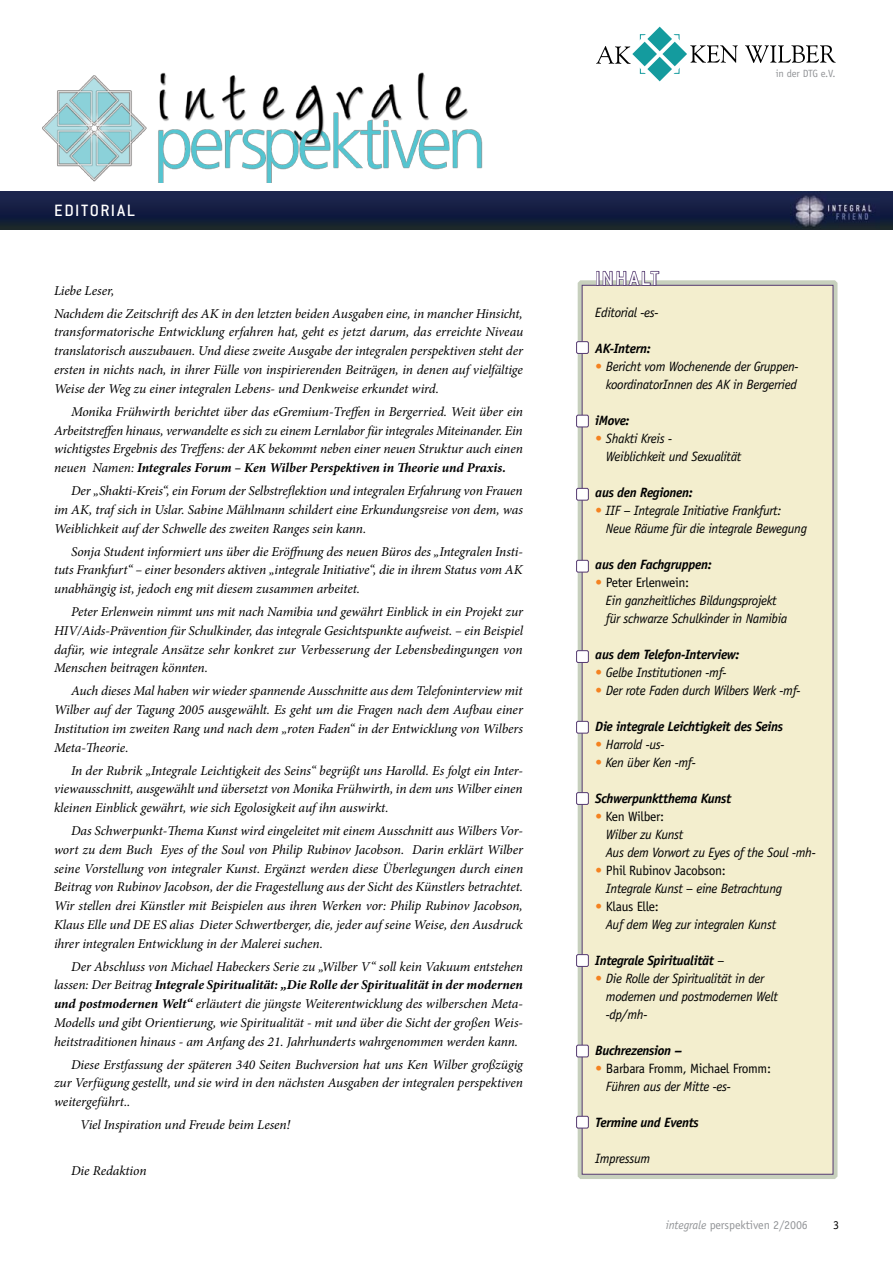
<style>
.page{position:relative;width:893px;height:1263px;background:#fff}
.page>*{position:absolute;margin:0;border:0;box-sizing:border-box;transform-origin:0 0}
.t1{font:500 21px "Conduit ITC";color:#fff}
.t2{font:500 18px "Conduit ITC";letter-spacing:.085em;color:#fff}
.t3{font:italic 13.5px/18.8px "Minion Pro";letter-spacing:-.005em;color:#000;text-align:justify}
.t4{font:italic 13.5px/18px "Officina Sans";letter-spacing:-.025em;color:#000}
.t5{font:italic 700 13.5px "Officina Sans";letter-spacing:-.025em;color:#000}
.t6{font:13.5px/18px "Officina Sans";letter-spacing:-.025em;color:#000}
.t7{font:12px "Officina Sans";letter-spacing:-.01em;color:#939598}
.t8{font:12px "Officina Sans";color:#000}
.t9{font:10.5px "Officina Sans";letter-spacing:-.03em;color:#939598}
.s1{font-weight:700}
.s2{color:#f58220}
.s3{font-style:normal}
.s4{font-weight:400}
.s5{font-style:italic;color:#f58220}
.s6{font-style:italic}
</style>
<div class="page">
<svg style="left:577px;top:532px;width:1px;height:13px"></svg>
<svg style="left:577px;top:694px;width:1px;height:13px"></svg>
<svg style="left:577px;top:838px;width:1px;height:13px"></svg>
<svg style="left:577px;top:892px;width:1px;height:13px"></svg>
<svg style="left:577px;top:1072px;width:1px;height:13px"></svg>
<img style="left:42px;top:73px;width:441px;height:109px">
<svg style="left:596px;top:26px;width:142px;height:56px"></svg>
<svg style="left:745px;top:45px;width:91px;height:18px"></svg>
<img style="left:0;top:191px;width:893px;height:38px">
<img style="left:791px;top:192px;width:88px;height:37px">
<svg style="left:578px;top:280px;width:259px;height:899px;background:#b7bbb2"></svg>
<div style="left:582px;top:285px;width:251px;height:889px;background:#f3eece"></div>
<svg style="left:576px;top:341px;width:13px;height:24px"></svg>
<div style="left:596px;top:271px;width:3px;height:15px;border:2px solid #553a71"></div>
<svg style="left:602px;top:270px;width:58px;height:17px"></svg>
<svg style="left:576px;top:414px;width:13px;height:23px"></svg>
<svg style="left:576px;top:478px;width:13px;height:23px"></svg>
<svg style="left:576px;top:559px;width:13px;height:14px"></svg>
<svg style="left:576px;top:640px;width:13px;height:23px"></svg>
<svg style="left:576px;top:720px;width:13px;height:14px"></svg>
<svg style="left:576px;top:791px;width:13px;height:14px"></svg>
<svg style="left:576px;top:953px;width:13px;height:24px"></svg>
<svg style="left:576px;top:1036px;width:13px;height:22px"></svg>
<svg style="left:576px;top:1115px;width:13px;height:14px"></svg>
<h2 class="t2" style="left:54px;top:201px;width:83px">EDITORIAL</h2>
<p class="t3" style="left:54px;top:279px;width:470px;line-height:23px">Liebe Leser,<br>Nachdem die Zeitschrift des AK in den letzten beiden Ausgaben eine, in mancher Hinsicht,</p>
<p class="t3" style="left:54px;top:323px;width:471px">transformatorische Entwicklung erfahren hat, geht es jetzt darum, das erreichte Niveau translatorisch auszubauen. Und diese zweite Ausgabe der integralen perspektiven steht der ersten in nichts nach, in ihrer Fülle von inspirierenden Beiträgen, in denen auf vielfältige Weise der Weg zu einer integralen Lebens- und Denkweise erkundet wird.</p>
<p class="t3" style="left:54px;top:402px;width:471px;text-indent:17px">Monika Frühwirth berichtet über das eGremium-Treffen in Bergerried. Weit über ein Arbeitstreffen hinaus, verwandelte es sich zu einem Lernlabor für integrales Miteinander. Ein wichtigstes Ergebnis des Treffens: der AK bekommt neben einer neuen Struktur auch einen neuen Namen: <span class="s1">Integrales Forum – Ken Wilber Perspektiven in Theorie und Praxis.</span></p>
<p class="t3" style="left:54px;top:481px;width:470px;text-indent:17px">Der „Shakti-Kreis“, ein Forum der Selbstreflektion und integralen Erfahrung von Frauen im AK, traf sich in Uslar. Sabine Mählmann schildert eine Erkundungsreise von dem, was Weiblichkeit auf der Schwelle des zweiten Ranges sein kann.</p>
<p class="t3" style="left:54px;top:542px;width:471px;text-indent:17px">Sonja Student informiert uns über die Eröffnung des neuen Büros des „Integralen Insti&shy;tuts Frankfurt“ – einer besonders aktiven „integrale Initiative“, die in ihrem Status vom AK unabhängig ist, jedoch eng mit diesem zusammen arbeitet.</p>
<p class="t3" style="left:54px;top:602px;width:471px;text-indent:17px">Peter Erlenwein nimmt uns mit nach Namibia und gewährt Einblick in ein Projekt zur HIV/Aids-Prävention für Schulkinder, das integrale Gesichtspunkte aufweist. – ein Beispiel dafür, wie integrale Ansätze sehr konkret zur Verbesserung der Lebensbedingungen von Menschen beitragen könnten.</p>
<p class="t3" style="left:54px;top:682px;width:470px;text-indent:17px">Auch dieses Mal haben wir wieder spannende Ausschnitte aus dem Telefoninterview mit Wilber auf der Tagung 2005 ausgewählt. Es geht um die Fragen nach dem Aufbau einer Institution im zweiten Rang und nach dem „roten Faden“ in der Entwicklung von Wilbers Meta-Theorie.</p>
<p class="t3" style="left:54px;top:761px;width:470px;text-indent:17px">In der Rubrik „Integrale Leichtigkeit des Seins“ begrüßt uns Harolld. Es folgt ein Inter&shy;viewausschnitt, ausgewählt und übersetzt von Monika Frühwirth, in dem uns Wilber einen kleinen Einblick gewährt, wie sich Egolosigkeit auf ihn auswirkt.</p>
<p class="t3" style="left:54px;top:821px;width:471px;text-indent:17px">Das Schwerpunkt-Thema Kunst wird eingeleitet mit einem Ausschnitt aus Wilbers Vor&shy;wort zu dem Buch Eyes of the Soul von Philip Rubinov Jacobson. Darin erklärt Wilber seine Vorstellung von integraler Kunst. Ergänzt werden diese Überlegungen durch einen Beitrag von Rubinov Jacobson, der die Fragestellung aus der Sicht des Künstlers betrachtet.<br>Wir stellen drei Künstler mit Beispielen aus ihren Werken vor: Philip Rubinov Jacobson, Klaus Elle und DE ES alias Dieter Schwertberger, die, jeder auf seine Weise, den Ausdruck ihrer integralen Entwicklung in der Malerei suchen.</p>
<p class="t3" style="left:54px;top:957px;width:471px;text-indent:17px">Der Abschluss von Michael Habeckers Serie zu „Wilber V“ soll kein Vakuum entstehen lassen: Der Beitrag <span class="s1">Integrale Spiritualität: „Die Rolle der Spiritualität in der modernen und postmodernen Welt“</span> erläutert die jüngste Weiterentwicklung des wilberschen Meta-Modells und gibt Orientierung, wie Spiritualität - mit und über die Sicht der großen Weis&shy;heitstraditionen hinaus - am Anfang des 21. Jahrhunderts wahrgenommen werden kann.</p>
<p class="t3" style="left:54px;top:1055px;width:471px;text-indent:17px">Diese Erstfassung der späteren 340 Seiten Buchversion hat uns Ken Wilber großzügig zur Verfügung gestellt, und sie wird in den nächsten Ausgaben der integralen perspektiven weitergeführt..</p>
<p class="t3" style="left:80px;top:1115px;width:212px">Viel Inspiration und Freude beim Lesen!</p>
<p class="t3" style="left:71px;top:1161px;width:77px">Die Redaktion</p>
<h1 class="t1" style="left:595px;top:267px;width:45px">Inhalt</h1>
<p class="t9" style="left:776px;top:67px;width:61px">in der DTG e.V.</p>
<p class="t4" style="left:595px;top:304px;width:65px">Editorial -es-</p>
<p class="t5" style="left:595px;top:340px;width:57px">AK-Intern:</p>
<p class="t4" style="left:595px;top:358px;width:205px;text-align:right"><span class="s2">•</span> Bericht vom Wochenende der Gruppen&shy;koordinatorInnen des AK in Bergerried</p>
<p class="t5" style="left:595px;top:412px;width:36px">iMove:</p>
<p class="t4" style="left:606px;top:430px;width:137px;text-indent:-11px"><span class="s2">•</span> Shakti Kreis -<br>Weiblichkeit und Sexualität</p>
<p class="t5" style="left:595px;top:484px;width:99px">aus den Regionen:</p>
<p class="t4" style="left:606px;top:502px;width:203px;text-indent:-11px"><span class="s2">•</span> IIF – Integrale Initiative Frankfurt:<br>Neue Räume für die integrale Bewegung</p>
<p class="t5" style="left:595px;top:556px;width:118px">aus den Fachgruppen:</p>
<p class="t4" style="left:606px;top:574px;width:183px;text-indent:-11px"><span class="s2">•</span> <span class="s3">Peter Erlenwein:<br></span>Ein ganzheitliches Bildungsprojekt für schwarze Schulkinder in Namibia</p>
<p class="t5" style="left:595px;top:646px;width:146px">aus dem Telefon-Interview:</p>
<p class="t4" style="left:595px;top:664px;width:133px"><span class="s2">•</span> Gelbe Institutionen -mf-</p>
<p class="t4" style="left:595px;top:682px;width:207px"><span class="s2">•</span> Der rote Faden durch Wilbers Werk -mf-</p>
<p class="t5" style="left:595px;top:718px;width:189px">Die integrale Leichtigkeit des Seins</p>
<p class="t4" style="left:595px;top:736px;width:71px"><span class="s2">•</span> Harrold -us-</p>
<p class="t4" style="left:595px;top:753px;width:102px"><span class="s2">•</span> Ken über Ken -mf-</p>
<p class="t5" style="left:595px;top:790px;width:137px">Schwerpunktthema Kunst</p>
<p class="t4" style="left:606px;top:807px;width:211px;text-indent:-11px"><span class="s2">•</span> <span class="s3">Ken Wilber:<br></span>Wilber zu Kunst<br>Aus dem Vorwort zu Eyes of the Soul -mh-</p>
<p class="t4" style="left:606px;top:861px;width:178px;text-indent:-11px"><span class="s2">•</span> <span class="s3">Phil Rubinov Jacobson:<br></span>Integrale Kunst – eine Betrachtung</p>
<p class="t4" style="left:606px;top:897px;width:172px;text-indent:-11px"><span class="s2">•</span> <span class="s3">Klaus Elle:<br></span>Auf dem Weg zur integralen Kunst</p>
<p class="t5" style="left:595px;top:952px;width:130px">Integrale Spiritualität <span class="s4">–</span></p>
<p class="t4" style="left:606px;top:969px;width:173px;text-indent:-11px"><span class="s2">•</span> Die Rolle der Spiritualität in der modernen und postmodernen Welt -dp/mh-</p>
<p class="t5" style="left:595px;top:1042px;width:88px">Buchrezension –</p>
<p class="t6" style="left:606px;top:1059px;width:167px;text-indent:-11px"><span class="s5">•</span> Barbara Fromm, Michael Fromm:<br><span class="s6">Führen aus der Mitte -es-</span></p>
<p class="t5" style="left:595px;top:1114px;width:105px">Termine und Events</p>
<p class="t4" style="left:595px;top:1149px;width:57px">Impressum</p>
<p class="t7" style="left:666px;top:1218px;width:144px"><span class="s6">integrale</span> perspektiven 2/2006</p>
<p class="t8" style="left:833px;top:1218px;width:7px">3</p>
</div>
